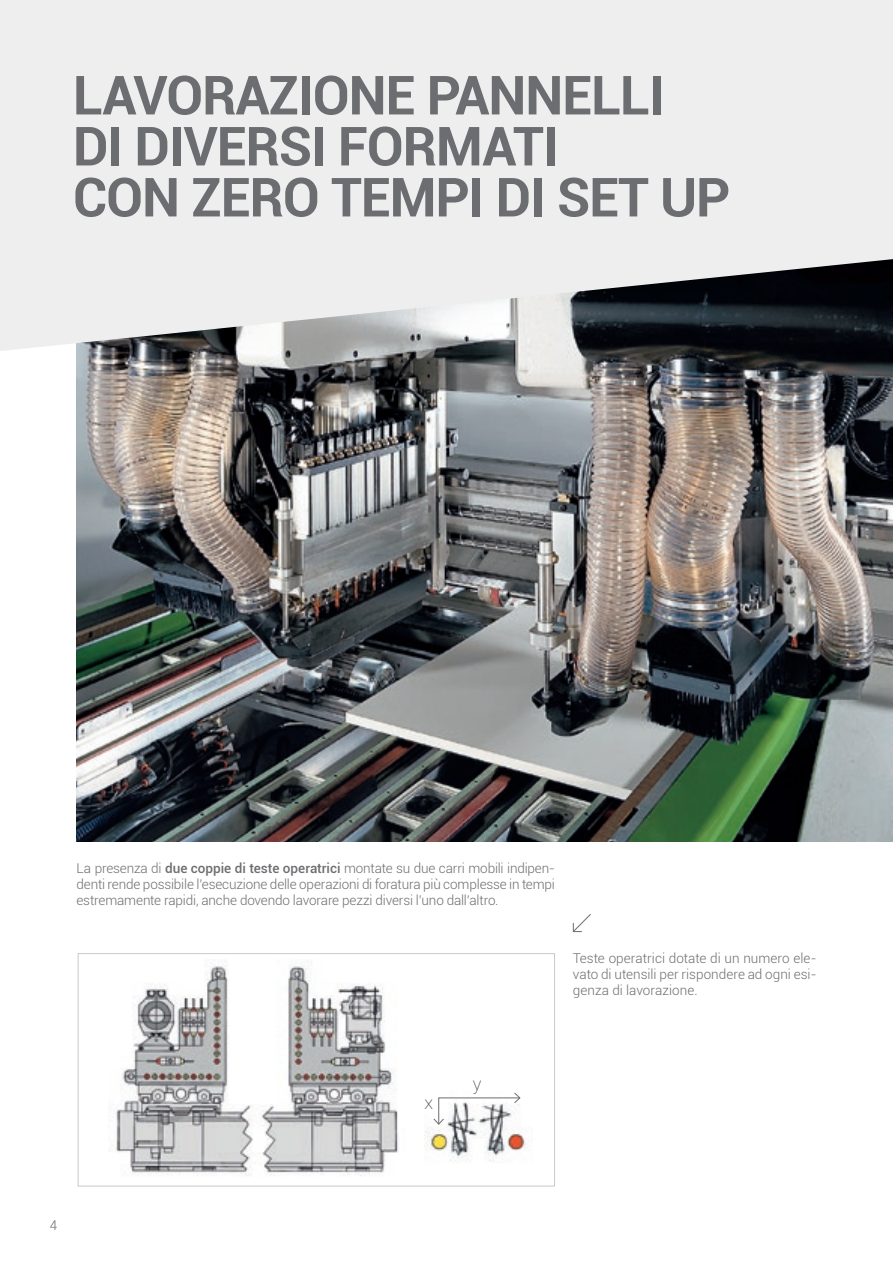
<style>
.page{position:relative;width:893px;height:1263px;background:#fff}
.page>*{position:absolute;margin:0;border:0;box-sizing:border-box;transform-origin:0 0}
._1_TITOLO_GRIGIO{font:700 54px/51px "Roboto";letter-spacing:-.02em;color:#6c6d70}
.t1{font:100 18px "Roboto";color:#231f20}
.t2{font:300 13.5px/16.2px "Roboto";letter-spacing:-.005em;color:#6c6d70;text-align:justify}
.s1{font-weight:500}
</style>
<div class="page">
<img style="left:77px;top:351px;width:816px;height:491px">
<svg style="left:0;top:0;width:893px;height:351px;background:#d9dadb"></svg>
<svg style="left:572px;top:914px;width:19px;height:18px"></svg>
<img style="left:108px;top:960px;width:291px;height:216px">
<div style="left:78px;top:953px;width:477px;height:233px;border:1px solid #c9cacc"></div>
<img style="left:425px;top:1125px;width:102px;height:37px">
<svg style="left:433px;top:1093px;width:88px;height:32px"></svg>
<p class="_1_TITOLO_GRIGIO" style="left:73px;top:68px;width:659px">LAVORAZIONE PANNELLI<br>DI DIVERSI FORMATI<br>CON ZERO TEMPI DI SET UP</p>
<p class="t2" style="left:77px;top:859px;width:480px">La presenza di <span class="s1">due coppie di teste operatrici</span> montate su due carri mobili indipen&shy;denti rende possibile l’esecuzione delle operazioni di foratura più complesse in tempi estremamente rapidi, anche dovendo lavorare pezzi diversi l’uno dall’altro.</p>
<p class="t2" style="left:573px;top:949px;width:245px">Teste operatrici dotate di un numero ele&shy;vato di utensili per rispondere ad ogni esi&shy;genza di lavorazione.</p>
<p class="t1" style="left:425px;top:1090px;width:10px">x</p>
<p class="t1" style="left:473px;top:1071px;width:10px">y</p>
<p class="t2" style="left:50px;top:1216px;width:9px">4</p>
</div>
